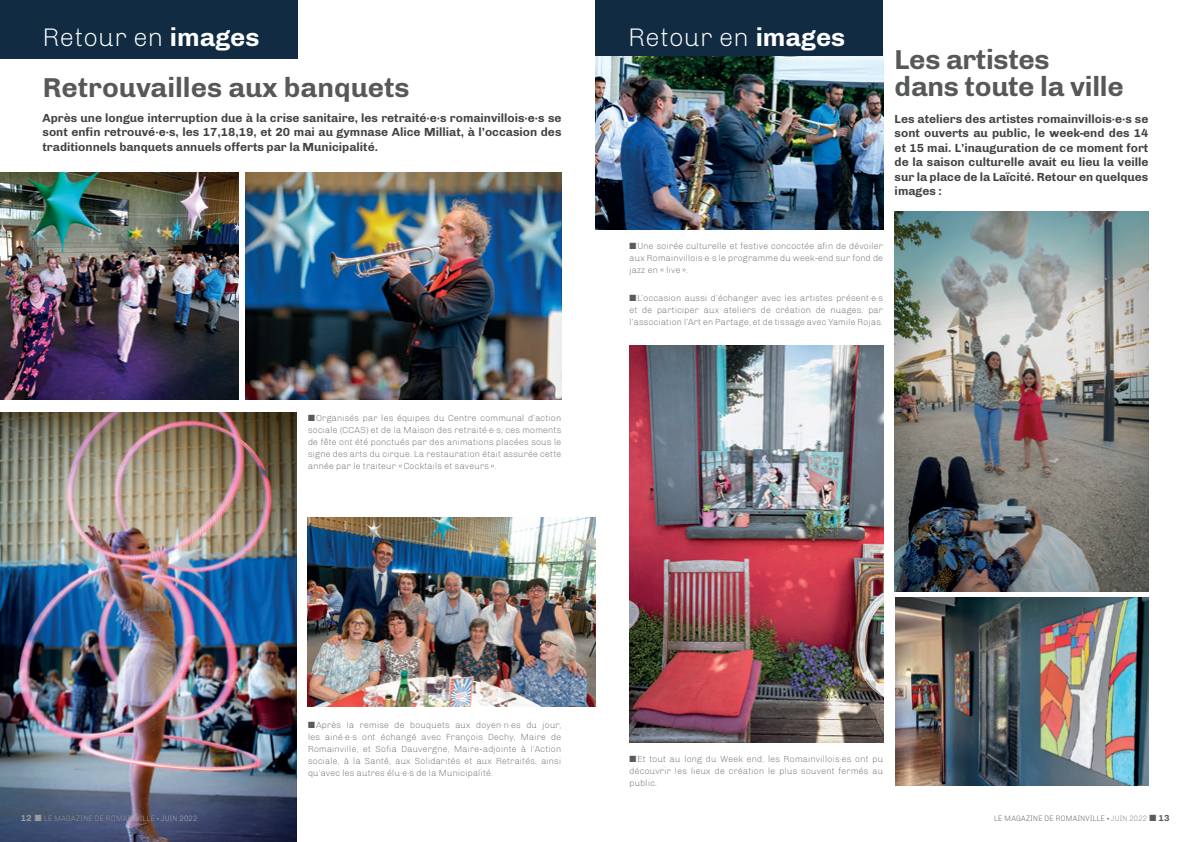
<style>
.page{position:relative;width:1191px;height:842px;background:#fff}
.page>*{position:absolute;margin:0;border:0;box-sizing:border-box;transform-origin:0 0}
.t1{font:700 28px/27px "Chivo";letter-spacing:-.01em;color:#57585a}
.t2{font:300 26px "Chivo";color:#fff}
.t3{font:700 12px/14.4px "Chivo";color:#414243;text-align:justify}
.t4{font:300 9px/12px "Chivo";color:#717377;text-align:justify}
.t5{font:300 8px "Chivo";letter-spacing:.02em;color:#999a9d;scale:.9 1}
.t6{font:300 8px "Chivo";letter-spacing:.02em;color:#585b5f;scale:.9 1}
.s1{font-weight:700}
.s2{color:#585b5f}
.s3{font-weight:700;font-size:9px}
.s4{font-weight:900}
.s5{color:#b1b2b6}
.s6{color:#808286}
</style>
<div class="page">
<img style="left:595px;top:56px;width:288px;height:174px">
<img style="left:629px;top:346px;width:254px;height:397px">
<div style="left:0;top:0;width:298px;height:58px;background:#112c42"></div>
<div style="left:595px;top:0;width:288px;height:56px;background:#112c42"></div>
<img style="left:245px;top:173px;width:316px;height:227px">
<img style="left:0;top:412px;width:296px;height:430px">
<img style="left:308px;top:517px;width:287px;height:190px">
<img style="left:894px;top:211px;width:254px;height:381px">
<img style="left:0;top:173px;width:238px;height:227px">
<img style="left:895px;top:598px;width:253px;height:187px">
<h2 class="t2" style="left:43px;top:22px;width:218px">Retour en <span class="s1">images</span></h2>
<h2 class="t2" style="left:628px;top:22px;width:218px">Retour en <span class="s1">images</span></h2>
<h1 class="t1" style="left:43px;top:74px;width:368px">Retrouvailles aux banquets</h1>
<h1 class="t1" style="left:894px;top:46px;width:231px">Les artistes<br>dans toute la ville</h1>
<p class="t3" style="left:43px;top:111px;width:520px">Après une longue interruption due à la crise sanitaire, les retraité·e·s romainvillois·e·s se sont enfin retrouvé·e·s, les 17,18,19, et 20 mai au gymnase Alice Milliat, à l’occasion des traditionnels banquets annuels offerts par la Municipalité.</p>
<h3 class="t3" style="left:894px;top:112px;width:255px">Les ateliers des artistes romainvillois·e·s se sont ouverts au public, le week-end des 14 et 15 mai. L’inauguration de ce moment fort de la saison culturelle avait eu lieu la veille sur la place de la Laïcité. Retour en quelques images :</h3>
<p class="t4" style="left:629px;top:240px;width:255px"><span class="s2">■</span>Une soirée culturelle et festive concoctée afin de dévoiler aux Romainvillois·e·s le programme du week-end sur fond de jazz en « live».</p>
<p class="t4" style="left:308px;top:412px;width:255px"><span class="s2">■</span>Organisés par les équipes du Centre communal d’action sociale (CCAS) et de la Maison des retraité·e·s, ces moments de fête ont été ponctués par des animations placées sous le signe des arts du cirque. La restauration était assurée cette année par le traiteur «Cocktails et saveurs».</p>
<p class="t4" style="left:629px;top:292px;width:255px"><span class="s2">■</span>L’occasion aussi d’échanger avec les artistes présent·e·s et de participer aux ateliers de création de nuages, par l’association l’Art en Partage, et de tissage avec Yamile Rojas.</p>
<p class="t4" style="left:308px;top:719px;width:255px"><span class="s2">■</span>Après la remise de bouquets aux doyen·n·es du jour, les ainé·e·s ont échangé avec François Dechy, Maire de Romainville, et Sofia Dauvergne, Maire-adjointe à l’Action sociale, à la Santé, aux Solidarités et aux Retraités, ainsi qu’avec les autres élu·e·s de la Municipalité.</p>
<p class="t4" style="left:629px;top:753px;width:255px"><span class="s2">■</span>Et tout au long du Week end, les Romainvillois·es ont pu découvrir les lieux de création le plus souvent fermés au public.</p>
<p class="t5" style="left:21px;top:814px;width:198px"><span class="s3">12</span> ■ LE MAGAZINE DE ROMAINVILLE <span class="s4">·</span> <span class="s5">JUIN 2022</span></p>
<p class="t6" style="left:994px;top:814px;width:196px">LE MAGAZINE DE ROMAINVILLE <span class="s4">·</span> <span class="s6">JUIN 2022</span> ■ <span class="s3">13</span></p>
</div>
